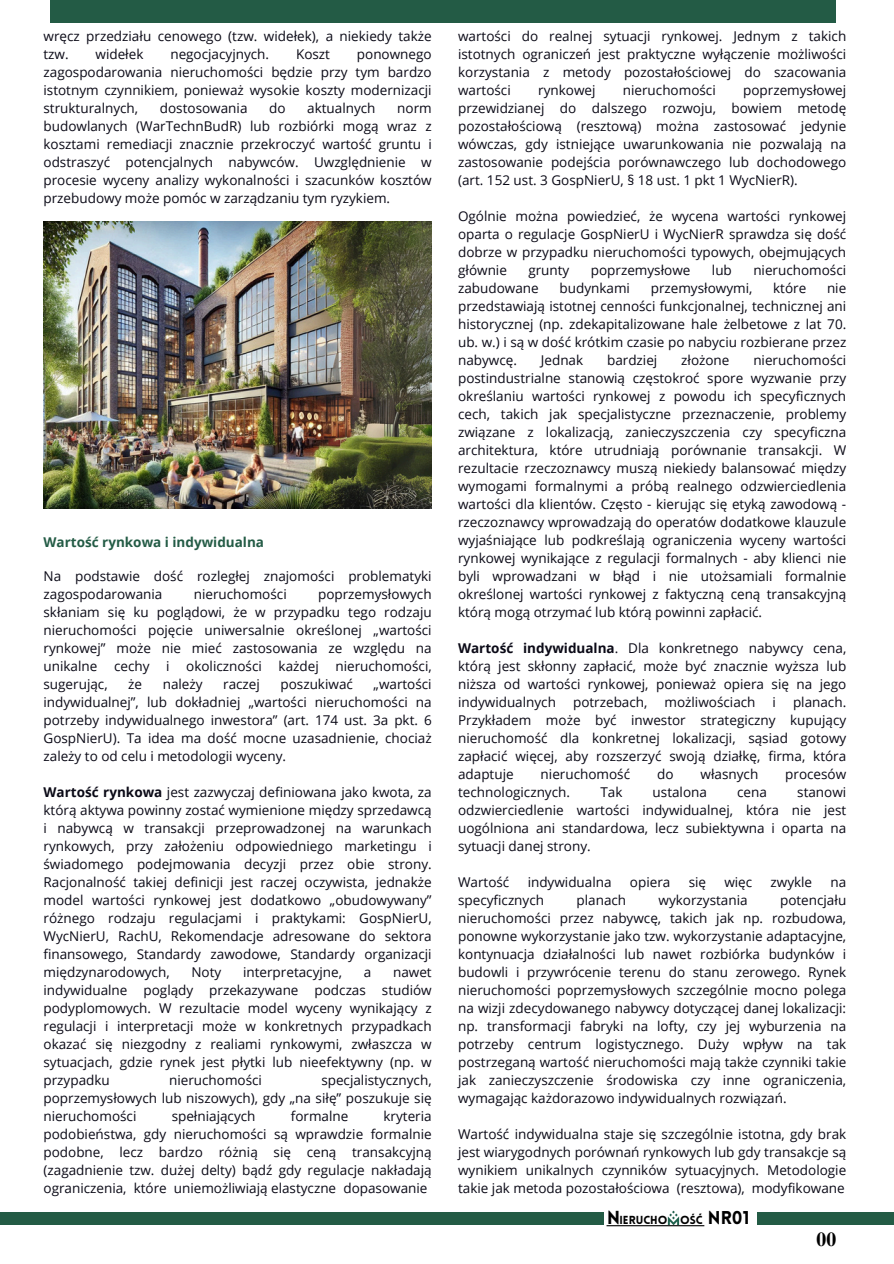
<style>
.page{position:relative;width:894px;height:1264px;background:#fff}
.page>*{position:absolute;margin:0;border:0;box-sizing:border-box;transform-origin:0 0}
.t1{font:700 19.5px "Times NRMT Pro";color:#000}
.t2{font:900 18.45px "Lovelo";color:#000}
.t3{font:900 18.15px "Lovelo";color:#000}
.t4{font:13.5px/18px "Open Sans";color:#0a0916;text-align:justify}
.t5{font:700 13.5px "Open Sans";color:#235b45}
.t6{font:900 11.4px "Lovelo";color:#000}
.s1{font-weight:700}
</style>
<div class="page">
<div style="left:49px;top:0;width:786px;height:23px;background:#235b45"></div>
<div style="left:0;top:1212px;width:603px;height:12px;background:#235b45"></div>
<img style="left:667px;top:1210px;width:12px;height:14px">
<hr style="left:606px;top:1225px;width:98px;height:1px;background:#000">
<div style="left:756px;top:1212px;width:137px;height:12px;background:#235b45"></div>
<img style="left:43px;top:221px;width:389px;height:287px">
<p class="t4" style="left:43px;top:27px;width:389px">wręcz przedziału cenowego (tzw. widełek), a niekiedy także tzw.</p>
<p class="t4" style="left:95px;top:45px;width:49px">widełek</p>
<p class="t4" style="left:170px;top:45px;width:100px">negocjacyjnych.</p>
<p class="t4" style="left:296px;top:45px;width:35px">Koszt</p>
<p class="t4" style="left:43px;top:45px;width:389px;text-indent:313px">ponownego zagospodarowania nieruchomości będzie przy tym bardzo istotnym czynnikiem, ponieważ wysokie koszty modernizacji strukturalnych,</p>
<p class="t4" style="left:160px;top:99px;width:89px">dostosowania</p>
<p class="t4" style="left:269px;top:99px;width:18px">do</p>
<p class="t4" style="left:307px;top:99px;width:70px">aktualnych</p>
<p class="t4" style="left:43px;top:99px;width:389px;text-indent:353px">norm budowlanych (WarTechnBudR) lub rozbiórki mogą wraz z kosztami remediacji znacznie przekroczyć wartość gruntu i odstraszyć potencjalnych nabywców. Uwzględnienie w procesie wyceny analizy wykonalności i szacunków kosztów przebudowy może pomóc w zarządzaniu tym ryzykiem.</p>
<p class="t5" style="left:43px;top:532px;width:222px">Wartość rynkowa i indywidualna</p>
<h1 class="t4" style="left:43px;top:567px;width:389px">Na podstawie dość rozległej znajomości problematyki zagospodarowania</h1>
<h1 class="t4" style="left:194px;top:585px;width:94px">nieruchomości</h1>
<h1 class="t4" style="left:43px;top:585px;width:389px;text-indent:274px">poprzemysłowych skłaniam się ku poglądowi, że w przypadku tego rodzaju nieruchomości pojęcie uniwersalnie określonej „wartości rynkowej” może nie mieć zastosowania ze względu na unikalne cechy i okoliczności każdej nieruchomości, sugerując,</h1>
<h1 class="t4" style="left:43px;top:675px;width:389px;text-indent:330px">„wartości indywidualnej”, lub dokładniej „wartości nieruchomości na potrzeby indywidualnego inwestora” (art. 174 ust. 3a pkt. 6<br>GospNierU). Ta idea ma dość mocne uzasadnienie, chociaż zależy to od celu i metodologii wyceny.</h1>
<p class="t4" style="left:43px;top:783px;width:389px"><span class="s1">Wartość rynkowa</span> jest zazwyczaj definiowana jako kwota, za którą aktywa powinny zostać wymienione między sprzedawcą i nabywcą w transakcji przeprowadzonej na warunkach rynkowych, przy założeniu odpowiedniego marketingu i świadomego podejmowania decyzji przez obie strony.<br>Racjonalność takiej definicji jest raczej oczywista, jednakże model wartości rynkowej jest dodatkowo „obudowywany” różnego rodzaju regulacjami i praktykami: GospNierU, WycNierU, RachU, Rekomendacje adresowane do sektora finansowego, Standardy zawodowe, Standardy organizacji międzynarodowych,</p>
<h1 class="t4" style="left:128px;top:675px;width:15px">że</h1>
<h1 class="t4" style="left:163px;top:675px;width:41px">należy</h1>
<h1 class="t4" style="left:223px;top:675px;width:38px">raczej</h1>
<h1 class="t4" style="left:280px;top:675px;width:74px">poszukiwać</h1>
<p class="t4" style="left:191px;top:963px;width:31px">Noty</p>
<p class="t4" style="left:243px;top:963px;width:100px">interpretacyjne,</p>
<p class="t4" style="left:364px;top:963px;width:9px">a</p>
<p class="t4" style="left:43px;top:963px;width:389px;text-indent:349px">nawet indywidualne poglądy przekazywane podczas studiów podyplomowych. W rezultacie model wyceny wynikający z regulacji i interpretacji może w konkretnych przypadkach okazać się niezgodny z realiami rynkowymi, zwłaszcza w sytuacjach, gdzie rynek jest płytki lub nieefektywny (np. w przypadku</p>
<p class="t4" style="left:169px;top:1071px;width:94px">nieruchomości</p>
<p class="t4" style="left:43px;top:1071px;width:389px;text-indent:278px">specjalistycznych, poprzemysłowych lub niszowych), gdy „na siłę” poszukuje się nieruchomości</p>
<p class="t4" style="left:172px;top:1107px;width:85px">spełniających</p>
<p class="t4" style="left:291px;top:1107px;width:59px">formalne</p>
<p class="t4" style="left:43px;top:1107px;width:389px;text-indent:340px">kryteria podobieństwa, gdy nieruchomości są wprawdzie formalnie podobne, lecz bardzo różnią się ceną transakcyjną (zagadnienie tzw. dużej delty) bądź gdy regulacje nakładają ograniczenia, które uniemożliwiają elastyczne dopasowanie</p>
<h3 class="t4" style="left:458px;top:27px;width:389px">wartości do realnej sytuacji rynkowej. Jednym z takich istotnych ograniczeń jest praktyczne wyłączenie możliwości korzystania z metody pozostałościowej do szacowania wartości</h3>
<h3 class="t4" style="left:538px;top:81px;width:59px">rynkowej</h3>
<h3 class="t4" style="left:622px;top:81px;width:94px">nieruchomości</h3>
<h3 class="t4" style="left:458px;top:81px;width:389px;text-indent:285px">poprzemysłowej przewidzianej do dalszego rozwoju, bowiem metodę pozostałościową (resztową) można zastosować jedynie wówczas, gdy istniejące uwarunkowania nie pozwalają na zastosowanie podejścia porównawczego lub dochodowego (art. 152 ust. 3 GospNierU, § 18 ust. 1 pkt 1 WycNierR).</h3>
<h3 class="t4" style="left:458px;top:207px;width:389px">Ogólnie można powiedzieć, że wycena wartości rynkowej oparta o regulacje GospNierU i WycNierR sprawdza się dość dobrze w przypadku nieruchomości typowych, obejmujących głównie</h3>
<h3 class="t4" style="left:528px;top:261px;width:42px">grunty</h3>
<h3 class="t4" style="left:590px;top:261px;width:101px">poprzemysłowe</h3>
<h3 class="t4" style="left:711px;top:261px;width:21px">lub</h3>
<h3 class="t4" style="left:753px;top:261px;width:94px">nieruchomości</h3>
<h3 class="t4" style="left:458px;top:279px;width:82px">zabudowane</h3>
<h3 class="t4" style="left:559px;top:279px;width:72px">budynkami</h3>
<h3 class="t4" style="left:650px;top:279px;width:103px">przemysłowymi,</h3>
<h3 class="t4" style="left:773px;top:279px;width:35px">które</h3>
<h3 class="t4" style="left:458px;top:279px;width:389px;text-indent:369px">nie przedstawiają istotnej cenności funkcjonalnej, technicznej ani historycznej (np. zdekapitalizowane hale żelbetowe z lat 70. ub. w.) i są w dość krótkim czasie po nabyciu rozbierane przez nabywcę.</h3>
<h3 class="t4" style="left:458px;top:351px;width:389px;text-indent:295px">nieruchomości postindustrialne stanowią częstokroć spore wyzwanie przy określaniu wartości rynkowej z powodu ich specyficznych cech, takich jak specjalistyczne przeznaczenie, problemy związane z lokalizacją, zanieczyszczenia czy specyficzna architektura, które utrudniają porównanie transakcji. W rezultacie rzeczoznawcy muszą niekiedy balansować między wymogami formalnymi a próbą realnego odzwierciedlenia wartości dla klientów. Często - kierując się etyką zawodową - rzeczoznawcy wprowadzają do operatów dodatkowe klauzule wyjaśniające lub podkreślają ograniczenia wyceny wartości rynkowej wynikające z regulacji formalnych - aby klienci nie byli wprowadzani w błąd i nie utożsamiali formalnie określonej wartości rynkowej z faktyczną ceną transakcyjną którą mogą otrzymać lub którą powinni zapłacić.</h3>
<h3 class="t4" style="left:458px;top:639px;width:389px"><span class="s1">Wartość indywidualna</span>. Dla konkretnego nabywcy cena, którą jest skłonny zapłacić, może być znacznie wyższa lub niższa od wartości rynkowej, ponieważ opiera się na jego indywidualnych</h3>
<h3 class="t4" style="left:540px;top:351px;width:44px">Jednak</h3>
<h3 class="t4" style="left:607px;top:351px;width:52px">bardziej</h3>
<h3 class="t4" style="left:681px;top:351px;width:50px">złożone</h3>
<h3 class="t4" style="left:573px;top:693px;width:76px">potrzebach,</h3>
<h3 class="t4" style="left:664px;top:693px;width:92px">możliwościach</h3>
<h3 class="t4" style="left:772px;top:693px;width:5px">i</h3>
<h3 class="t4" style="left:458px;top:693px;width:389px;text-indent:335px">planach.<br>Przykładem może być inwestor strategiczny kupujący nieruchomość dla konkretnej lokalizacji, sąsiad gotowy zapłacić więcej, aby rozszerzyć swoją działkę, firma, która adaptuje</h3>
<h3 class="t4" style="left:540px;top:765px;width:91px">nieruchomość</h3>
<h3 class="t4" style="left:657px;top:765px;width:18px">do</h3>
<h3 class="t4" style="left:700px;top:765px;width:59px">własnych</h3>
<h3 class="t4" style="left:785px;top:765px;width:63px">procesów</h3>
<h3 class="t4" style="left:458px;top:783px;width:113px">technologicznych.</h3>
<h3 class="t4" style="left:600px;top:783px;width:24px">Tak</h3>
<h3 class="t4" style="left:652px;top:783px;width:56px">ustalona</h3>
<h3 class="t4" style="left:737px;top:783px;width:31px">cena</h3>
<h3 class="t4" style="left:458px;top:783px;width:389px;text-indent:339px">stanowi odzwierciedlenie wartości indywidualnej, która nie jest uogólniona ani standardowa, lecz subiektywna i oparta na sytuacji danej strony.</h3>
<h3 class="t4" style="left:458px;top:873px;width:53px">Wartość</h3>
<h3 class="t4" style="left:527px;top:873px;width:85px">indywidualna</h3>
<h3 class="t4" style="left:629px;top:873px;width:42px">opiera</h3>
<h3 class="t4" style="left:688px;top:873px;width:19px">się</h3>
<h3 class="t4" style="left:724px;top:873px;width:29px">więc</h3>
<h3 class="t4" style="left:770px;top:873px;width:43px">zwykle</h3>
<h3 class="t4" style="left:830px;top:873px;width:17px">na</h3>
<h3 class="t4" style="left:458px;top:891px;width:87px">specyficznych</h3>
<h3 class="t4" style="left:576px;top:891px;width:51px">planach</h3>
<h3 class="t4" style="left:658px;top:891px;width:91px">wykorzystania</h3>
<h3 class="t4" style="left:458px;top:891px;width:389px;text-indent:322px">potencjału nieruchomości przez nabywcę, takich jak np. rozbudowa, ponowne wykorzystanie jako tzw. wykorzystanie adaptacyjne, kontynuacja działalności lub nawet rozbiórka budynków i budowli i przywrócenie terenu do stanu zerowego. Rynek nieruchomości poprzemysłowych szczególnie mocno polega na wizji zdecydowanego nabywcy dotyczącej danej lokalizacji: np. transformacji fabryki na lofty, czy jej wyburzenia na potrzeby centrum logistycznego. Duży wpływ na tak postrzeganą wartość nieruchomości mają także czynniki takie jak zanieczyszczenie środowiska czy inne ograniczenia, wymagając każdorazowo indywidualnych rozwiązań.</h3>
<h2 class="t4" style="left:458px;top:1125px;width:389px">Wartość indywidualna staje się szczególnie istotna, gdy brak jest wiarygodnych porównań rynkowych lub gdy transakcje są wynikiem unikalnych czynników sytuacyjnych. Metodologie takie jak metoda pozostałościowa (resztowa), modyfikowane</h2>
<h3 class="t2" style="left:607px;top:1210px;width:14px">N</h3>
<h3 class="t6" style="left:619px;top:1215px;width:49px">IERUCHO</h3>
<p class="t6" style="left:680px;top:1215px;width:24px">OŚĆ</p>
<h3 class="t3" style="left:707px;top:1210px;width:43px">NR01</h3>
<h3 class="t1" style="left:816px;top:1231px;width:21px">00</h3>
</div>
